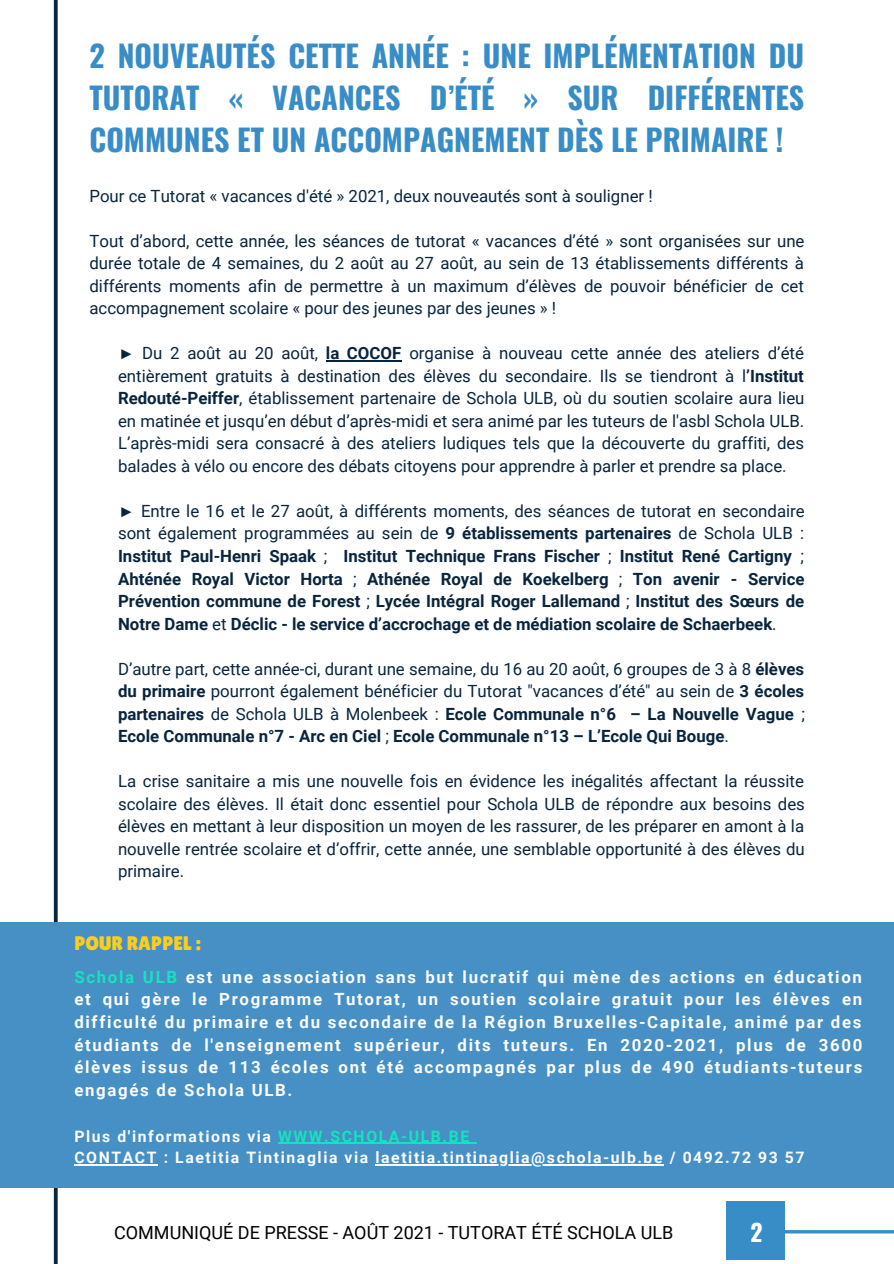
<style>
.page{position:relative;width:894px;height:1264px;background:#fff}
.page>*{position:absolute;margin:0;border:0;box-sizing:border-box;transform-origin:0 0}
.t1{font:700 30px/41.7px "Oswald";color:#398dc7;text-align:justify}
.t2{font:700 23.55px "Oswald";color:#fff}
.t3{font:19.65px "Lilita One";color:#face21}
.t4{font:18px "Roboto";color:#000}
.t5{font:16.8px/22.5px "Roboto";color:#09253d;text-align:justify}
.t6{font:700 16.8px/22.5px "Roboto";color:#09253d;text-align:justify}
.t7{font:700 16.8px/22.5px "Roboto";letter-spacing:.1em;color:#fcfcfc;text-align:justify}
.t8{font:700 15.75px "Roboto";letter-spacing:.1em;color:#fcfcfc}
.s1{font-family:"Liberation Serif"}
.s2{font-weight:700}
.s3{font-family:"Liberation Serif";font-weight:400}
.s4{font-weight:400}
.s5{color:#17e2be}
</style>
<div class="page">
<svg style="left:41px;top:0;width:29px;height:1263px"></svg>
<div style="left:0;top:922px;width:893px;height:265px;background:#4690c6"></div>
<hr style="left:326px;top:360px;width:75px;height:1px;background:#09253d">
<hr style="left:278px;top:1142px;width:192px;height:1px;background:#17e2be">
<hr style="left:74px;top:1164px;width:84px;height:1px;background:#fcfcfc">
<hr style="left:375px;top:1164px;width:289px;height:1px;background:#fcfcfc">
<svg style="left:784px;top:1218px;width:109px;height:26px"></svg>
<div style="left:726px;top:1201px;width:58px;height:58px;background:#398dc7"></div>
<p class="t1" style="left:89px;top:34px;width:716px">2 NOUVEAUTÉS CETTE ANNÉE : UNE IMPLÉMENTATION DU TUTORAT « VACANCES D’ÉTÉ » SUR DIFFÉRENTES COMMUNES ET UN ACCOMPAGNEMENT DÈS LE PRIMAIRE !</p>
<p class="t5" style="left:89px;top:184px;width:564px">Pour ce Tutorat « vacances d'été » 2021, deux nouveautés sont à souligner !</p>
<p class="t5" style="left:89px;top:229px;width:716px">Tout d’abord, cette année, les séances de tutorat « vacances d’été » sont organisées sur une durée totale de 4 semaines, du 2 août au 27 août, au sein de 13 établissements différents à différents moments afin de permettre à un maximum d’élèves de pouvoir bénéficier de cet accompagnement scolaire « pour des jeunes par des jeunes » !</p>
<p class="t5" style="left:118px;top:342px;width:687px"><span class="s1">►</span> Du 2 août au 20 août, <span class="s2">la COCOF</span> organise à nouveau cette année des ateliers d’été entièrement gratuits à destination des élèves du secondaire. Ils se tiendront à l<span class="s2">’Institut Redouté-Peiffer</span>, établissement partenaire de Schola ULB, où du soutien scolaire aura lieu en matinée et jusqu’en début d’après-midi et sera animé par les tuteurs de l'asbl Schola ULB.<br>L’après-midi sera consacré à des ateliers ludiques tels que la découverte du graffiti, des balades à vélo ou encore des débats citoyens pour apprendre à parler et prendre sa place.</p>
<p class="t6" style="left:118px;top:500px;width:688px"><span class="s3">►</span> <span class="s4">Entre le 16 et le 27 août, à différents moments, des séances de tutorat en secondaire sont également programmées au sein de</span> 9 établissements partenaires <span class="s4">de Schola ULB :<br></span>Institut Paul-Henri Spaak <span class="s4">;</span> Institut Technique Frans Fischer <span class="s4">;</span> Institut René Cartigny <span class="s4">; </span>Ahténée Royal Victor Horta <span class="s4">;</span> Athénée Royal de Koekelberg <span class="s4">;</span> Ton avenir - Service Prévention commune de Forest <span class="s4">;</span> Lycée Intégral Roger Lallemand <span class="s4">;</span> Institut des Sœurs de Notre Dame <span class="s4">et</span> Déclic - le service d’accrochage et de médiation scolaire de Schaerbeek<span class="s4">.</span></p>
<p class="t5" style="left:118px;top:657px;width:688px">D’autre part, cette année-ci, durant une semaine, du 16 au 20 août, 6 groupes de 3 à 8 <span class="s2">élèves du primaire</span> pourront également bénéficier du Tutorat "vacances d’été" au sein de <span class="s2">3 écoles partenaires</span> de Schola ULB à Molenbeek : <span class="s2">Ecole Communale n°6 – La Nouvelle Vague</span> ; <span class="s2">Ecole Communale n°7 - Arc en Ciel</span> ; <span class="s2">Ecole Communale n°13 – L’Ecole Qui Bouge</span>.</p>
<p class="t5" style="left:118px;top:770px;width:688px">La crise sanitaire a mis une nouvelle fois en évidence les inégalités affectant la réussite scolaire des élèves. Il était donc essentiel pour Schola ULB de répondre aux besoins des élèves en mettant à leur disposition un moyen de les rassurer, de les préparer en amont à la nouvelle rentrée scolaire et d’offrir, cette année, une semblable opportunité à des élèves du primaire.</p>
<p class="t3" style="left:74px;top:932px;width:128px">POUR RAPPEL :</p>
<p class="t7" style="left:74px;top:965px;width:789px"><span class="s5">Schola ULB</span> est une association sans but lucratif qui mène des actions en éducation et qui gère le Programme Tutorat, un soutien scolaire gratuit pour les élèves en difficulté du primaire et du secondaire de la Région Bruxelles-Capitale, animé par des étudiants de l'enseignement supérieur, dits tuteurs. En 2020-2021, plus de 3600 élèves issus de 113 écoles ont été accompagnés par plus de 490 étudiants-tuteurs engagés de Schola ULB.</p>
<p class="t8" style="left:74px;top:1127px;width:396px">Plus d'informations via <span class="s5">WWW.SCHOLA-ULB.BE</span></p>
<p class="t8" style="left:74px;top:1148px;width:731px">CONTACT : Laetitia Tintinaglia via laetitia.tintinaglia@schola-ulb.be / 0492.72 93 57</p>
<p class="t4" style="left:114px;top:1221px;width:560px">COMMUNIQUÉ DE PRESSE - AOÛT 2021 - TUTORAT ÉTÉ SCHOLA ULB</p>
<p class="t2" style="left:750px;top:1213px;width:14px">2</p>
</div>
